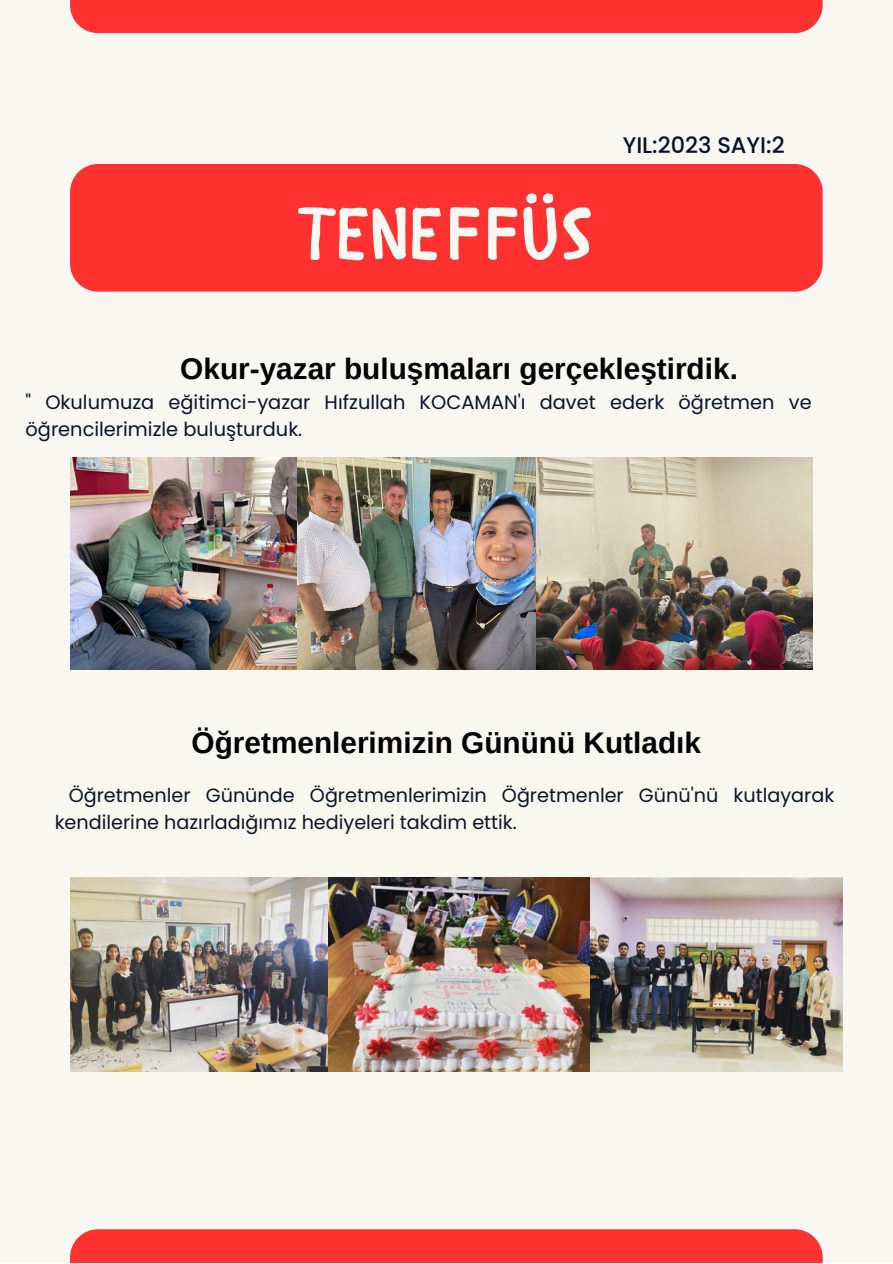
<style>
.page{position:relative;width:893px;height:1264px;background:#fff}
.page>*{position:absolute;margin:0;border:0;box-sizing:border-box;transform-origin:0 0}
.t1{font:75px "CHILDRENONE";letter-spacing:.045em;color:#f8f7f2}
.t2{font:700 29.7px "Arimo";color:#000}
.t3{font:500 22.5px "Poppins";color:#081427}
.t4{font:19.35px/27px "Poppins";color:#081427}
.t5{font:19.2px/26.7px "Poppins";color:#081427}
</style>
<div class="page">
<div style="left:0;top:0;width:892px;height:1262px;background:#f8f7f2"></div>
<div style="left:70px;top:164px;width:752px;height:127px;background:#ff3131;border-radius:28px"></div>
<div style="left:70px;top:1229px;width:752px;height:33px;background:#ff3131"></div>
<div style="left:70px;top:0;width:752px;height:33px;background:#ff3131"></div>
<img style="left:70px;top:458px;width:466px;height:211px">
<img style="left:536px;top:458px;width:276px;height:211px">
<img style="left:70px;top:877px;width:258px;height:194px">
<img style="left:328px;top:877px;width:514px;height:194px">
<p class="t1" style="left:300px;top:168px;width:293px">TENEFFÜS</p>
<p class="t3" style="left:622px;top:130px;width:163px">YIL:2023 SAYI:2</p>
<p class="t2" style="left:180px;top:352px;width:559px">Okur-yazar buluşmaları gerçekleştirdik.</p>
<p class="t4" style="left:26px;top:389px;width:787px">" Okulumuza eğitimci-yazar Hıfzullah KOCAMAN'ı davet ederk öğretmen ve öğrencilerimizle buluşturduk.</p>
<p class="t2" style="left:192px;top:726px;width:511px">Öğretmenlerimizin Gününü Kutladık</p>
<p class="t5" style="left:55px;top:782px;width:781px;text-indent:14px">Öğretmenler Gününde Öğretmenlerimizin Öğretmenler Günü'nü kutlayarak kendilerine hazırladığımız hediyeleri takdim ettik.</p>
</div>
